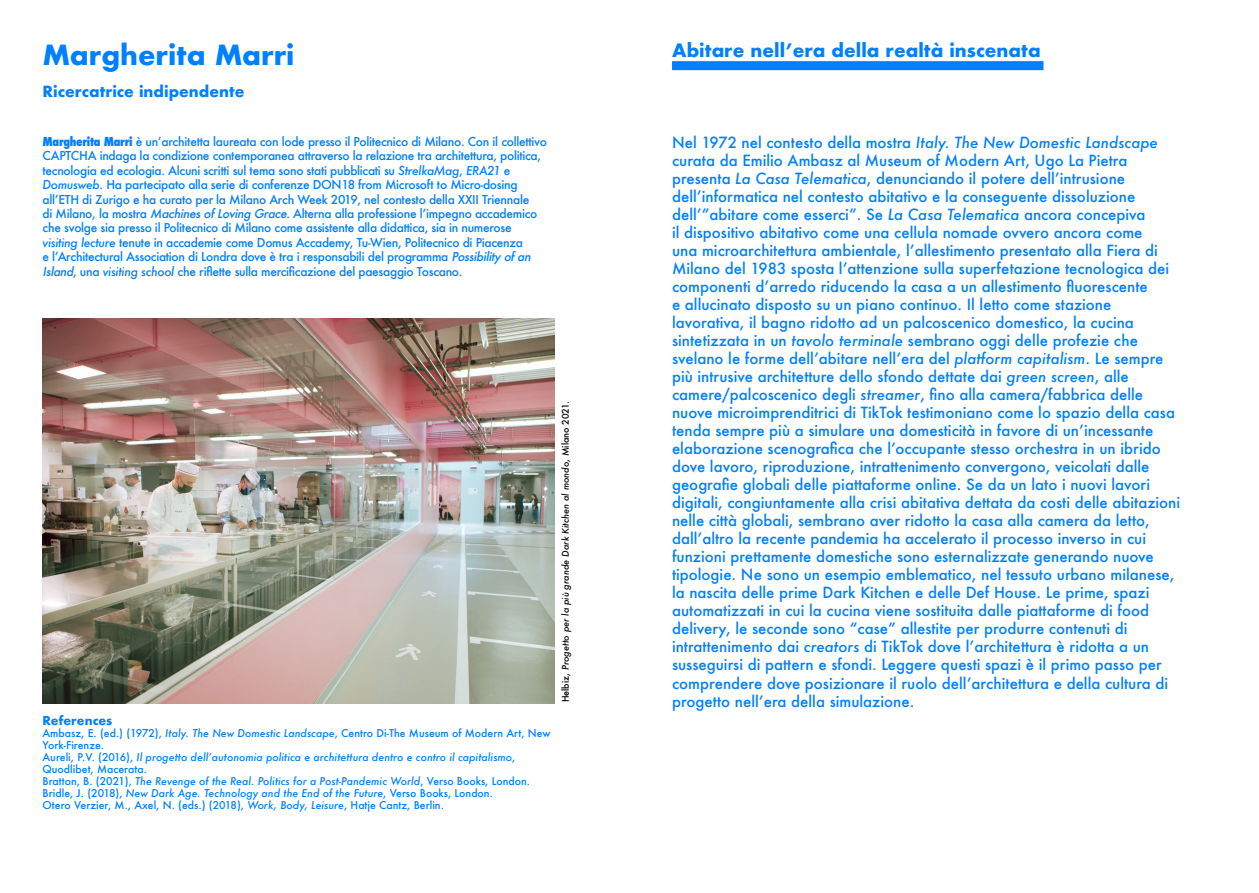
<style>
.page{position:relative;width:1259px;height:893px;background:#fff}
.page>*{position:absolute;margin:0;border:0;box-sizing:border-box;transform-origin:0 0}
.t1{font:700 27px "Futura";color:#0080ff}
.t2{font:700 18px "Futura";color:#0080ff}
.t3{font:500 15px/18px "Futura";color:#0080ff}
.t4{font:700 15px "Futura";color:#0080ff}
.t5{font:500 12px/14.4px "Futura";letter-spacing:-.025em;color:#0080ff}
.t6{font:700 12px "Futura";color:#0080ff}
.t7{font:italic 500 10.5px/12px "Futura";color:#0080ff}
.t8{font:500 10.5px/12px "Futura";color:#0080ff}
.t9{font:italic 500 9px "Futura";color:#000}
.s1{font-weight:800;font-stretch:condensed}
.s2{font-style:italic}
.s3{font-style:normal}
</style>
<div class="page">
<img style="left:43px;top:318px;width:511px;height:385px">
<div style="left:672px;top:61px;width:371px;height:9px;background:#0080ff"></div>
<p class="t1" style="left:43px;top:35px;width:253px">Margherita Marri</p>
<p class="t4" style="left:43px;top:81px;width:203px">Ricercatrice indipendente</p>
<p class="t5" style="left:43px;top:134px;width:506px"><span class="s1">Margherita Marri</span> è un’architetta laureata con lode presso il Politecnico di Milano. Con il collettivo CAPTCHA indaga la condizione contemporanea attraverso la relazione tra architettura, politica, tecnologia ed ecologia. Alcuni scritti sul tema sono stati pubblicati su <span class="s2">StrelkaMag</span>, <span class="s2">ERA21</span> e <span class="s2">Domusweb</span>. Ha partecipato alla serie di conferenze DON18 from Microsoft to Micro-dosing all’ETH di Zurigo e ha curato per la Milano Arch Week 2019, nel contesto della XXII Triennale<br>di Milano, la mostra <span class="s2">MachinesofLoving Grace</span>. Alterna alla professione l’impegno accademico che svolge sia presso il Politecnico di Milano come assistente alla didattica, sia in numerose <span class="s2">visiting lecture</span> tenute in accademie come Domus Accademy, Tu-Wien, Politecnico di Piacenza<br>e l’Architectural Association di Londra dove è tra i responsabili del programma <span class="s2">Possibility ofan Island</span>, una <span class="s2">visiting school</span> che riflette sulla mercificazione del paesaggio Toscano.</p>
<p class="t6" style="left:43px;top:712px;width:71px">References</p>
<p class="t8" style="left:43px;top:727px;width:509px">Ambasz, E. (ed.) (1972), <span class="s2">Italy. The New Domestic Landscape</span>, Centro Di-The Museum of Modern Art, New<br>York-Firenze.</p>
<p class="t7" style="left:43px;top:751px;width:474px"><span class="s3">Aureli, P.V. (2016),</span> Il progetto dell’autonomia politica e architettura dentro e contro il capitalismo<span class="s3">,<br>Quodlibet, Macerata.</span></p>
<p class="t7" style="left:43px;top:775px;width:489px"><span class="s3">Bratton, B. (2021),</span> The Revenge of the Real. Politics for a Post-Pandemic World<span class="s3">, Verso Books, London.</span></p>
<p class="t7" style="left:43px;top:787px;width:452px"><span class="s3">Bridle, J. (2018),</span> New Dark Age. Technology and the End of the Future<span class="s3">, Verso Books, London.</span></p>
<p class="t8" style="left:43px;top:799px;width:403px">Otero Verzier, M., Axel, N. (eds.) (2018), <span class="s2">Work, Body, Leisure</span>, Hatje Cantz, Berlin.</p>
<p class="t9" style="left:559px;top:702px;width:303px;rotate:-90deg"><span class="s3">Helbiz,</span> Progetto per la più grande Dark Kitchen al mondo<span class="s3">, Milano 2021.</span></p>
<p class="t2" style="left:672px;top:38px;width:370px">Abitare nell’era della realtà inscenata</p>
<p class="t3" style="left:672px;top:134px;width:510px">Nel 1972 nel contesto della mostra <span class="s2">Italy. The New Domestic Landscape </span>curata da Emilio Ambasz al Museum of Modern Art, Ugo La Pietra presenta <span class="s2">La Casa Telematica</span>, denunciando il potere dell’intrusione dell’informatica nel contesto abitativo e la conseguente dissoluzione dell’”abitare come esserci”. Se <span class="s2">La Casa Telematica</span> ancora concepiva<br>il dispositivo abitativo come una cellula nomade ovvero ancora come<br>una microarchitettura ambientale, l’allestimento presentato alla Fiera di Milano del 1983 sposta l’attenzione sulla superfetazione tecnologica dei componenti d’arredo riducendo la casa a un allestimento fluorescente<br>e allucinato disposto su un piano continuo. Il letto come stazione lavorativa, il bagno ridotto ad un palcoscenico domestico, la cucina sintetizzata in un <span class="s2">tavolo terminale</span> sembrano oggi delle profezie che svelano le forme dell’abitare nell’era del <span class="s2">platform capitalism</span>. Le sempre più intrusive architetture dello sfondo dettate dai <span class="s2">green screen</span>, alle camere/palcoscenico degli <span class="s2">streamer</span>, fino alla camera/fabbrica delle nuove microimprenditrici di TikTok testimoniano come lo spazio della casa tenda sempre più a simulare una domesticità in favore di un’incessante elaborazione scenografica che l’occupante stesso orchestra in un ibrido dove lavoro, riproduzione, intrattenimento convergono, veicolati dalle geografie globali delle piattaforme online. Se da un lato i nuovi lavori digitali, congiuntamente alla crisi abitativa dettata da costi delle abitazioni nelle città globali, sembrano aver ridotto la casa alla camera da letto, dall’altro la recente pandemia ha accelerato il processo inverso in cui funzioni prettamente domestiche sono esternalizzate generando nuove tipologie. Ne sono un esempio emblematico, nel tessuto urbano milanese, la nascita delle prime Dark Kitchen e delle Def House. Le prime, spazi automatizzati in cui la cucina viene sostituita dalle piattaforme di food delivery, le seconde sono “case” allestite per produrre contenuti di intrattenimento dai <span class="s2">creators</span> di TikTok dove l’architettura è ridotta a un susseguirsi di pattern e sfondi. Leggere questi spazi è il primo passo per comprendere dove posizionare il ruolo dell’architettura e della cultura di progetto nell’era della simulazione.</p>
</div>
